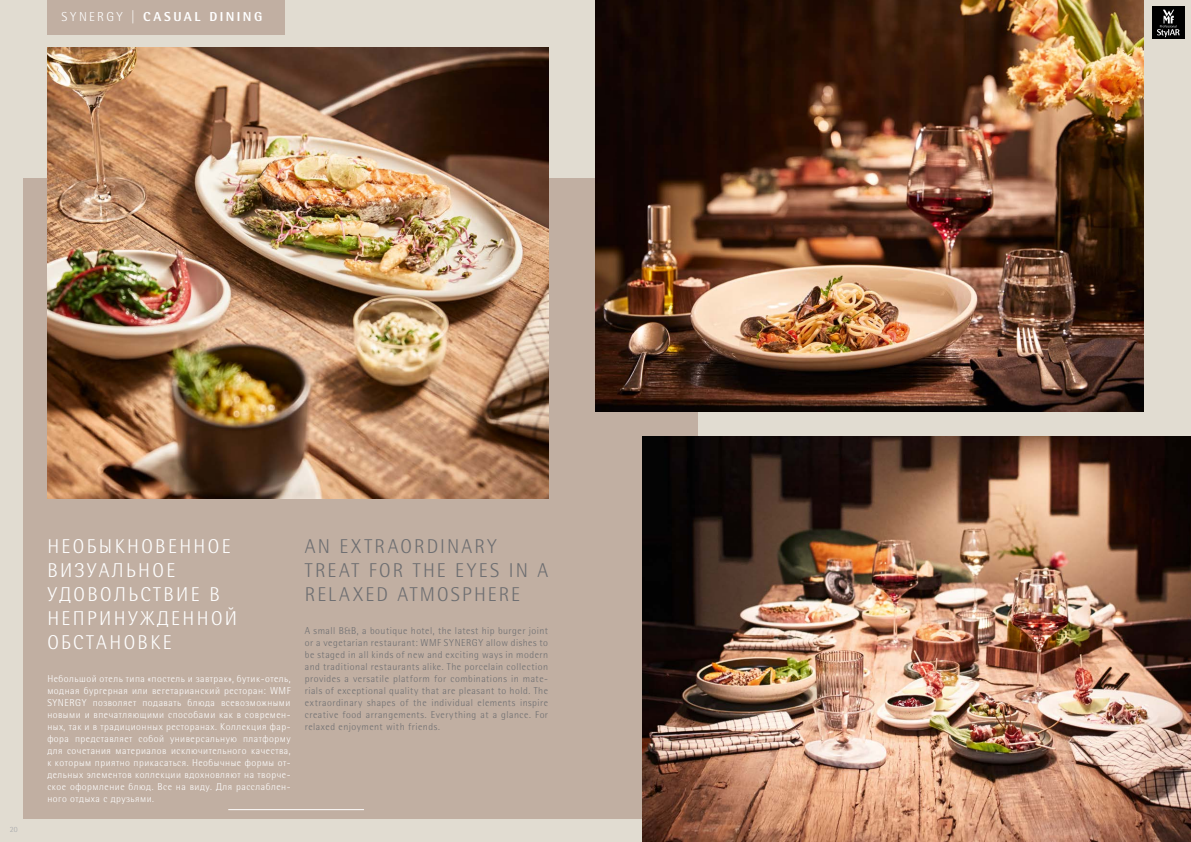
<style>
.page{position:relative;width:1191px;height:842px;background:#e1dcd1}
.page>*{position:absolute;margin:0;border:0;box-sizing:border-box;transform-origin:0 0}
.t1{font:300 20px/24px "WMF Rotis";letter-spacing:.12em;color:#fff}
.t2{font:300 20px/24px "WMF Rotis";letter-spacing:.105em;color:#6d6e71}
.t3{font:700 13px "WMF Rotis";letter-spacing:.19em;color:#fff}
.t4{font:300 10px/12px "WMF Rotis";letter-spacing:.05em;color:#fff;text-align:justify}
.t5{font:300 10px/12px "WMF Rotis";letter-spacing:.05em;color:#6d6e71;text-align:justify}
.t6{font:300 8px "WMF Rotis";color:#a7a9ac}
.s1{font-weight:300}
</style>
<div class="page">
<div style="left:23px;top:179px;width:674px;height:640px;background:#c1afa2"></div>
<img style="left:643px;top:437px;width:548px;height:405px">
<img style="left:47px;top:47px;width:501px;height:452px">
<img style="left:595px;top:0;width:548px;height:411px">
<div style="left:47px;top:0;width:238px;height:34px;background:#c1afa2"></div>
<hr style="left:228px;top:809px;width:136px;height:1px;background:#fff">
<div style="left:1152px;top:6px;width:32px;height:33px;background:#000"></div>
<svg style="left:1157px;top:10px;width:22px;height:27px"></svg>
<h2 class="t3" style="left:62px;top:9px;width:202px"><span class="s1">SYNERGY |</span> CASUAL DINING</h2>
<p class="t6" style="left:10px;top:825px;width:9px">20</p>
<h1 class="t1" style="left:47px;top:534px;width:191px">НЕОБЫКНОВЕННОЕ<br>ВИЗУАЛЬНОЕ<br>УДОВОЛЬСТВИЕ В<br>НЕПРИНУЖДЕННОЙ<br>ОБСТАНОВКЕ</h1>
<p class="t4" style="left:47px;top:673px;width:245px">Небольшой отель типа «постель и завтрак», бутик-отель, модная бургерная или вегетарианский ресторан: WMF SYNERGY позволяет подавать блюда всевозможными новыми и впечатляющими способами как в современ&shy;ных, так и в традиционных ресторанах. Коллекция фар&shy;фора представляет собой универсальную платформу для сочетания материалов исключительного качества, к которым приятно прикасаться. Необычные формы от&shy;дельных элементов коллекции вдохновляют на творче&shy;ское оформление блюд. Все на виду. Для расслаблен&shy;ного отдыха с друзьями.</p>
<h1 class="t2" style="left:305px;top:534px;width:245px">AN EXTRAORDINARY<br>TREAT FOR THE EYES IN A<br>RELAXED ATMOSPHERE</h1>
<p class="t5" style="left:305px;top:625px;width:245px">A small B&amp;B, a boutique hotel, the latest hip burger joint or a vegetarian restaurant: WMF SYNERGY allow dishes to be staged in all kinds of new and exciting ways in modern and traditional restaurants alike. The porcelain collection provides a versatile platform for combinations in mate&shy;rials of exceptional quality that are pleasant to hold. The extraordinary shapes of the individual elements inspire creative food arrangements. Everything at a glance. For relaxed enjoyment with friends.</p>
</div>
